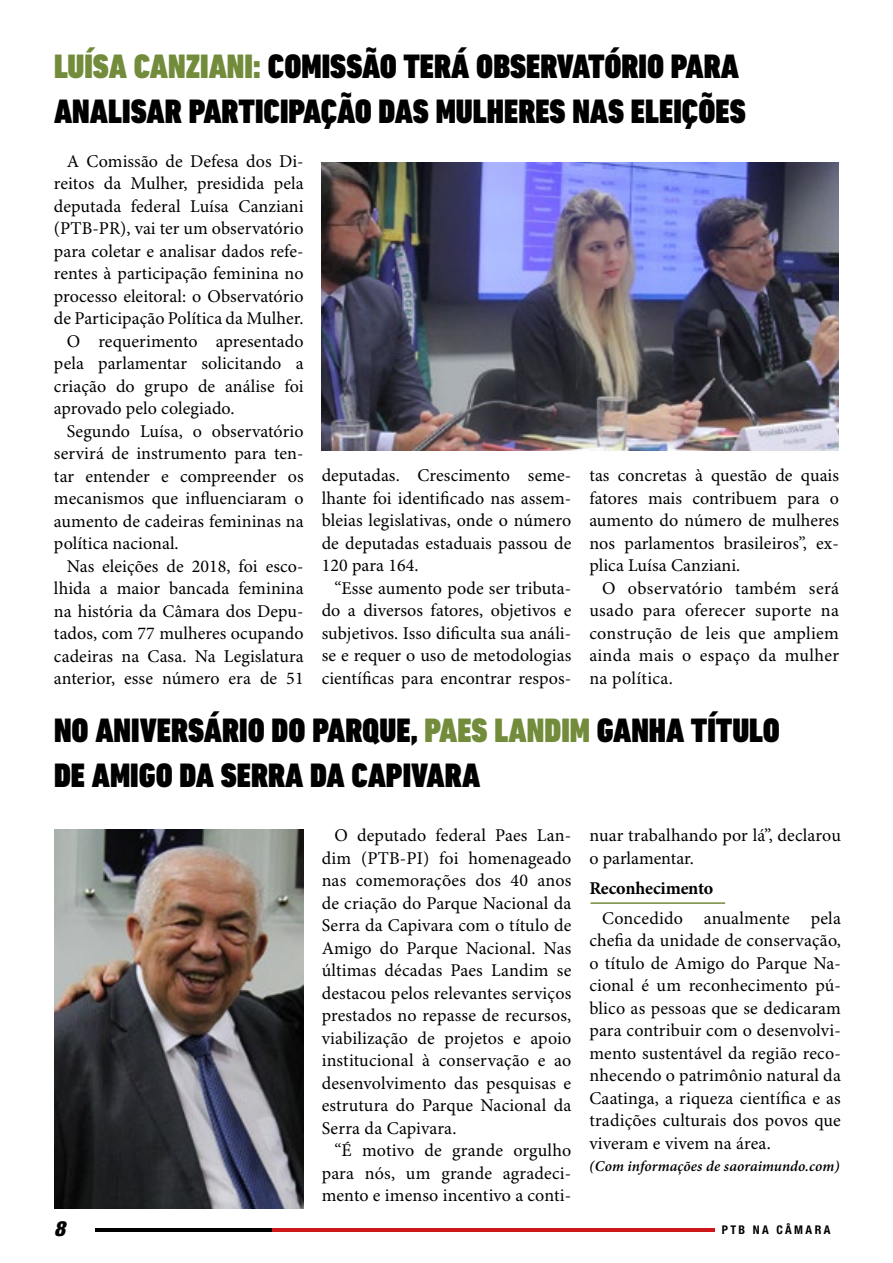
<style>
.page{position:relative;width:893px;height:1263px;background:#fff}
.page>*{position:absolute;margin:0;border:0;box-sizing:border-box;transform-origin:0 0}
.t1{font:900 condensed 34.5px/45px "DIN Next LT Pro";color:#000}
.t2{font:italic 900 condensed 21px "Helvetica Neue LT Std";color:#000}
.t3{font:18px/22.5px "Minion Pro";letter-spacing:.005em;color:#000;text-align:justify}
.t4{font:700 18px "Minion Pro";letter-spacing:-.01em;color:#000}
.t5{font:italic 600 15px "Minion Pro";letter-spacing:.005em;color:#000}
.t6{font:700 condensed 12px "Helvetica Neue LT Std";letter-spacing:.2em;color:#000}
.s1{color:#728c3b}
</style>
<div class="page">
<hr style="left:96px;top:1228px;width:442px;height:4px;background:#000">
<hr style="left:272px;top:1228px;width:442px;height:4px;background:#cd171a">
<img style="left:322px;top:162px;width:517px;height:288px">
<hr style="left:590px;top:902px;width:135px;height:2px;background:#728c3b">
<img style="left:54px;top:830px;width:250px;height:379px">
<h1 class="t1" style="left:54px;top:44px;width:693px"><span class="s1">LUÍSA CANZIANI:</span> COMISSÃO TERÁ OBSERVATÓRIO PARA<br>ANALISAR PARTICIPAÇÃO DAS MULHERES NAS ELEIÇÕES</h1>
<p class="t3" style="left:67px;top:151px;width:238px">A Comissão de Defesa dos Di-</p>
<p class="t3" style="left:54px;top:173px;width:251px">reitos da Mulher, presidida pela</p>
<p class="t3" style="left:54px;top:196px;width:251px">deputada federal Luísa Canziani</p>
<p class="t3" style="left:54px;top:218px;width:251px">(PTB-PR), vai ter um observatório</p>
<p class="t3" style="left:54px;top:241px;width:251px">para coletar e analisar dados refe-</p>
<p class="t3" style="left:54px;top:263px;width:251px">rentes à participação feminina no</p>
<p class="t3" style="left:54px;top:286px;width:251px">processo eleitoral: o Observatório</p>
<p class="t3" style="left:54px;top:308px;width:251px">de Participação Política da Mulher.</p>
<p class="t3" style="left:67px;top:331px;width:238px">O requerimento apresentado</p>
<p class="t3" style="left:54px;top:353px;width:251px">pela parlamentar solicitando a</p>
<p class="t3" style="left:54px;top:376px;width:251px">criação do grupo de análise foi</p>
<p class="t3" style="left:54px;top:398px;width:182px">aprovado pelo colegiado.</p>
<p class="t3" style="left:67px;top:421px;width:238px">Segundo Luísa, o observatório</p>
<p class="t3" style="left:54px;top:443px;width:251px">servirá de instrumento para ten-</p>
<p class="t3" style="left:54px;top:466px;width:251px">tar entender e compreender os</p>
<p class="t3" style="left:54px;top:488px;width:251px">mecanismos que influenciaram o</p>
<p class="t3" style="left:54px;top:511px;width:251px">aumento de cadeiras femininas na</p>
<p class="t3" style="left:54px;top:533px;width:126px">política nacional.</p>
<p class="t3" style="left:67px;top:556px;width:238px">Nas eleições de 2018, foi esco-</p>
<p class="t3" style="left:54px;top:578px;width:251px">lhida a maior bancada feminina</p>
<p class="t3" style="left:54px;top:601px;width:251px">na história da Câmara dos Depu-</p>
<p class="t3" style="left:54px;top:623px;width:251px">tados, com 77 mulheres ocupando</p>
<p class="t3" style="left:54px;top:646px;width:251px">cadeiras na Casa. Na Legislatura</p>
<p class="t3" style="left:54px;top:668px;width:251px">anterior, esse número era de 51</p>
<p class="t3" style="left:322px;top:465px;width:251px">deputadas. Crescimento seme&shy;lhante foi identificado nas assem&shy;bleias legislativas, onde o número de deputadas estaduais passou de 120 para 164.</p>
<p class="t3" style="left:322px;top:577px;width:251px;text-indent:13px">“Esse aumento pode ser tributa&shy;do a diversos fatores, objetivos e subjetivos. Isso dificulta sua análi&shy;se e requer o uso de metodologias científicas para encontrar respos-</p>
<p class="t3" style="left:589px;top:465px;width:251px">tas concretas à questão de quais fatores mais contribuem para o aumento do número de mulheres nos parlamentos brasileiros”, ex&shy;plica Luísa Canziani.</p>
<p class="t3" style="left:589px;top:577px;width:251px;text-indent:13px">O observatório também será usado para oferecer suporte na construção de leis que ampliem ainda mais o espaço da mulher na política.</p>
<h1 class="t1" style="left:54px;top:708px;width:727px">NO ANIVERSÁRIO DO PARQUE, <span class="s1">PAES LANDIM</span> GANHA TÍTULO<br>DE AMIGO DA SERRA DA CAPIVARA</h1>
<p class="t3" style="left:322px;top:825px;width:251px;text-indent:13px">O deputado federal Paes Lan&shy;dim (PTB-PI) foi homenageado nas comemorações dos 40 anos de criação do Parque Nacional da Serra da Capivara com o título de Amigo do Parque Nacional. Nas últimas décadas Paes Landim se destacou pelos relevantes serviços prestados no repasse de recursos, viabilização de projetos e apoio institucional à conservação e ao desenvolvimento das pesquisas e estrutura do Parque Nacional da Serra da Capivara.</p>
<p class="t3" style="left:322px;top:1140px;width:251px;text-indent:13px">“É motivo de grande orgulho para nós, um grande agradeci&shy;mento e imenso incentivo a conti-</p>
<p class="t3" style="left:589px;top:825px;width:253px">nuar trabalhando por lá”, declarou o parlamentar.</p>
<p class="t4" style="left:589px;top:875px;width:125px">Reconhecimento</p>
<p class="t3" style="left:589px;top:907px;width:253px;text-indent:13px">Concedido anualmente pela chefia da unidade de conservação, o título de Amigo do Parque Na&shy;cional é um reconhecimento pú&shy;blico as pessoas que se dedicaram para contribuir com o desenvolvi&shy;mento sustentável da região reco&shy;nhecendo o patrimônio natural da Caatinga, a riqueza científica e as tradições culturais dos povos que viveram e vivem na área.</p>
<p class="t5" style="left:589px;top:1156px;width:252px">(Com informações de saoraimundo.com)</p>
<p class="t2" style="left:54px;top:1215px;width:12px">8</p>
<p class="t6" style="left:722px;top:1222px;width:110px">PTB NA CÂMARA</p>
</div>
